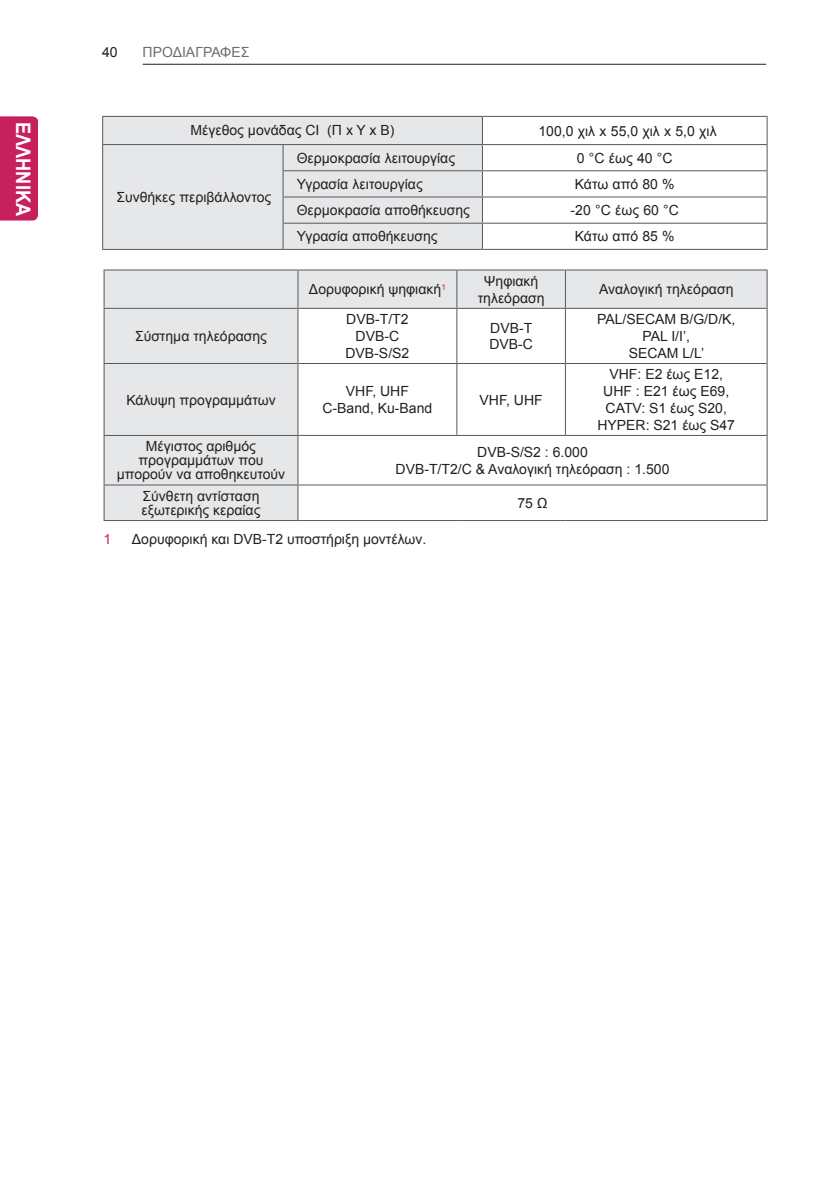
<style>
.page{position:relative;width:840px;height:1191px;background:#fff}
.page>*{position:absolute;margin:0;border:0;box-sizing:border-box;transform-origin:0 0}
.t1{font:700 20px "Arial";color:#fff;scale:.91 1}
.t2{font:14px/16.8px "Arial";color:#231f20;text-align:center}
.t3{font:14px "Arial";color:#6c6d70}
.t4{font:700 14px "Arial";color:#fff}
.t5{font:14px "Arial";color:#c8205d}
</style>
<div class="page">
<div style="left:0;top:117px;width:38px;height:103px;background:#c8205d"></div>
<hr style="left:142px;top:64px;width:623px;height:1px;background:#231f20">
<div style="left:103px;top:117px;width:378px;height:132px;background:#e6e7e9"></div>
<hr style="left:482px;top:116px;width:285px;height:1px;background:#57585a">
<hr style="left:102px;top:144px;width:181px;height:1px;background:#57585a">
<hr style="left:102px;top:249px;width:181px;height:1px;background:#57585a">
<hr style="left:283px;top:144px;width:199px;height:1px;background:#57585a">
<hr style="left:482px;top:144px;width:285px;height:1px;background:#57585a">
<svg style="left:766px;top:117px;width:1px;height:132px"></svg>
<hr style="left:102px;top:116px;width:181px;height:1px;background:#57585a">
<svg style="left:102px;top:117px;width:1px;height:132px"></svg>
<hr style="left:283px;top:116px;width:199px;height:1px;background:#57585a">
<hr style="left:282px;top:170px;width:200px;height:1px;background:#57585a">
<hr style="left:482px;top:170px;width:285px;height:1px;background:#57585a">
<hr style="left:282px;top:196px;width:200px;height:1px;background:#57585a">
<hr style="left:482px;top:196px;width:285px;height:1px;background:#57585a">
<svg style="left:282px;top:145px;width:1px;height:104px"></svg>
<hr style="left:282px;top:223px;width:200px;height:1px;background:#57585a">
<hr style="left:283px;top:249px;width:199px;height:1px;background:#57585a">
<svg style="left:481px;top:117px;width:1px;height:132px"></svg>
<hr style="left:482px;top:223px;width:285px;height:1px;background:#57585a">
<hr style="left:482px;top:249px;width:285px;height:1px;background:#57585a">
<svg style="left:104px;top:270px;width:662px;height:250px"></svg>
<hr style="left:103px;top:269px;width:195px;height:1px;background:#57585a">
<hr style="left:103px;top:270px;width:1px;height:38px;background:#57585a">
<hr style="left:298px;top:269px;width:158px;height:1px;background:#57585a">
<hr style="left:297px;top:270px;width:1px;height:38px;background:#57585a">
<hr style="left:456px;top:269px;width:109px;height:1px;background:#57585a">
<hr style="left:456px;top:270px;width:1px;height:38px;background:#57585a">
<hr style="left:565px;top:269px;width:202px;height:1px;background:#57585a">
<hr style="left:564px;top:270px;width:1px;height:38px;background:#57585a">
<hr style="left:766px;top:270px;width:1px;height:38px;background:#57585a">
<hr style="left:103px;top:308px;width:195px;height:1px;background:#57585a">
<hr style="left:103px;top:309px;width:1px;height:54px;background:#57585a">
<hr style="left:456px;top:309px;width:1px;height:54px;background:#57585a">
<hr style="left:564px;top:309px;width:1px;height:54px;background:#57585a">
<hr style="left:103px;top:363px;width:194px;height:1px;background:#57585a">
<hr style="left:103px;top:364px;width:1px;height:71px;background:#57585a">
<hr style="left:298px;top:363px;width:158px;height:1px;background:#57585a">
<hr style="left:456px;top:363px;width:109px;height:1px;background:#57585a">
<hr style="left:456px;top:364px;width:1px;height:71px;background:#57585a">
<hr style="left:565px;top:363px;width:201px;height:1px;background:#57585a">
<hr style="left:564px;top:364px;width:1px;height:71px;background:#57585a">
<hr style="left:103px;top:435px;width:195px;height:1px;background:#57585a">
<hr style="left:103px;top:436px;width:1px;height:48px;background:#57585a">
<hr style="left:297px;top:436px;width:1px;height:48px;background:#57585a">
<hr style="left:766px;top:436px;width:1px;height:48px;background:#57585a">
<hr style="left:103px;top:484px;width:195px;height:1px;background:#57585a">
<hr style="left:103px;top:485px;width:1px;height:35px;background:#57585a">
<hr style="left:298px;top:484px;width:158px;height:1px;background:#57585a">
<hr style="left:297px;top:485px;width:1px;height:35px;background:#57585a">
<hr style="left:456px;top:484px;width:109px;height:1px;background:#57585a">
<hr style="left:565px;top:484px;width:202px;height:1px;background:#57585a">
<hr style="left:766px;top:485px;width:1px;height:35px;background:#57585a">
<hr style="left:103px;top:520px;width:195px;height:1px;background:#57585a">
<hr style="left:298px;top:520px;width:158px;height:1px;background:#57585a">
<hr style="left:456px;top:520px;width:109px;height:1px;background:#57585a">
<hr style="left:565px;top:520px;width:202px;height:1px;background:#57585a">
<hr style="left:298px;top:308px;width:158px;height:1px;background:#57585a">
<hr style="left:456px;top:308px;width:109px;height:1px;background:#57585a">
<hr style="left:565px;top:308px;width:202px;height:1px;background:#57585a">
<hr style="left:766px;top:309px;width:1px;height:54px;background:#57585a">
<hr style="left:766px;top:363px;width:1px;height:72px;background:#57585a">
<hr style="left:298px;top:435px;width:158px;height:1px;background:#57585a">
<hr style="left:456px;top:435px;width:109px;height:1px;background:#57585a">
<hr style="left:565px;top:435px;width:202px;height:1px;background:#57585a">
<hr style="left:297px;top:309px;width:1px;height:54px;background:#57585a">
<hr style="left:297px;top:363px;width:1px;height:72px;background:#57585a">
<h1 class="t1" style="left:36px;top:122px;width:105px;rotate:90deg">ΕΛΛΗΝΙΚΑ</h1>
<p class="t4" style="left:35px;top:154px;width:32px;rotate:90deg">ENG</p>
<p class="t2" style="left:102px;top:44px;width:17px">40</p>
<p class="t3" style="left:142px;top:43px;width:108px">ΠΡΟΔΙΑΓΡΑΦΕΣ</p>
<p class="t2" style="left:190px;top:121px;width:205px">Μέγεθος μονάδας CI (Π x Υ x Β)</p>
<p class="t2" style="left:538px;top:122px;width:180px">100,0 χιλ x 55,0 χιλ x 5,0 χιλ</p>
<p class="t2" style="left:116px;top:189px;width:156px">Συνθήκες περιβάλλοντος</p>
<p class="t2" style="left:135px;top:328px;width:133px">Σύστημα τηλεόρασης</p>
<p class="t2" style="left:296px;top:150px;width:160px">Θερμοκρασία λειτουργίας</p>
<p class="t2" style="left:576px;top:150px;width:97px">0 °C έως 40 °C</p>
<p class="t2" style="left:296px;top:176px;width:127px">Υγρασία λειτουργίας</p>
<p class="t2" style="left:574px;top:176px;width:101px">Κάτω από 80 %</p>
<p class="t2" style="left:296px;top:202px;width:175px">Θερμοκρασία αποθήκευσης</p>
<p class="t2" style="left:570px;top:202px;width:110px">-20 °C έως 60 °C</p>
<p class="t2" style="left:296px;top:228px;width:142px">Υγρασία αποθήκευσης</p>
<p class="t2" style="left:574px;top:228px;width:101px">Κάτω από 85 %</p>
<p class="t2" style="left:309px;top:281px;width:138px">Δορυφορική ψηφιακή<sup>1</sup></p>
<p class="t2" style="left:477px;top:273px;width:68px">Ψηφιακή τηλεόραση</p>
<p class="t2" style="left:598px;top:281px;width:136px">Αναλογική τηλεόραση</p>
<p class="t2" style="left:345px;top:311px;width:65px">DVB-T/T2<br>DVB-C<br>DVB-S/S2</p>
<p class="t2" style="left:489px;top:319px;width:45px;text-align:left">DVB-T<br>DVB-C</p>
<p class="t2" style="left:596px;top:311px;width:140px">PAL/SECAM B/G/D/K,<br>PAL I/I’,<br>SECAM L/L’</p>
<p class="t2" style="left:126px;top:391px;width:151px">Κάλυψη προγραμμάτων</p>
<p class="t2" style="left:322px;top:383px;width:111px">VHF, UHF<br>C-Band, Ku-Band</p>
<p class="t2" style="left:479px;top:391px;width:65px">VHF, UHF</p>
<p class="t2" style="left:597px;top:366px;width:139px">VHF: E2 έως E12,<br>UHF : E21 έως E69,<br>CATV: S1 έως S20,<br>HYPER: S21 έως S47</p>
<p class="t2" style="left:117px;top:439px;width:170px;line-height:14px">Μέγιστος αριθμός προγραμμάτων που μπορούν να αποθηκευτούν</p>
<p class="t2" style="left:395px;top:444px;width:275px">DVB-S/S2 : 6.000<br>DVB-T/T2/C &amp; Αναλογική τηλεόραση : 1.500</p>
<p class="t2" style="left:141px;top:489px;width:120px;line-height:14px;text-align:left">Σύνθετη αντίσταση εξωτερικής κεραίας</p>
<p class="t2" style="left:517px;top:495px;width:32px">75 Ω</p>
<p class="t5" style="left:103px;top:530px;width:9px">1</p>
<p class="t2" style="left:132px;top:531px;width:296px">Δορυφορική και DVB-T2 υποστήριξη μοντέλων.</p>
</div>
